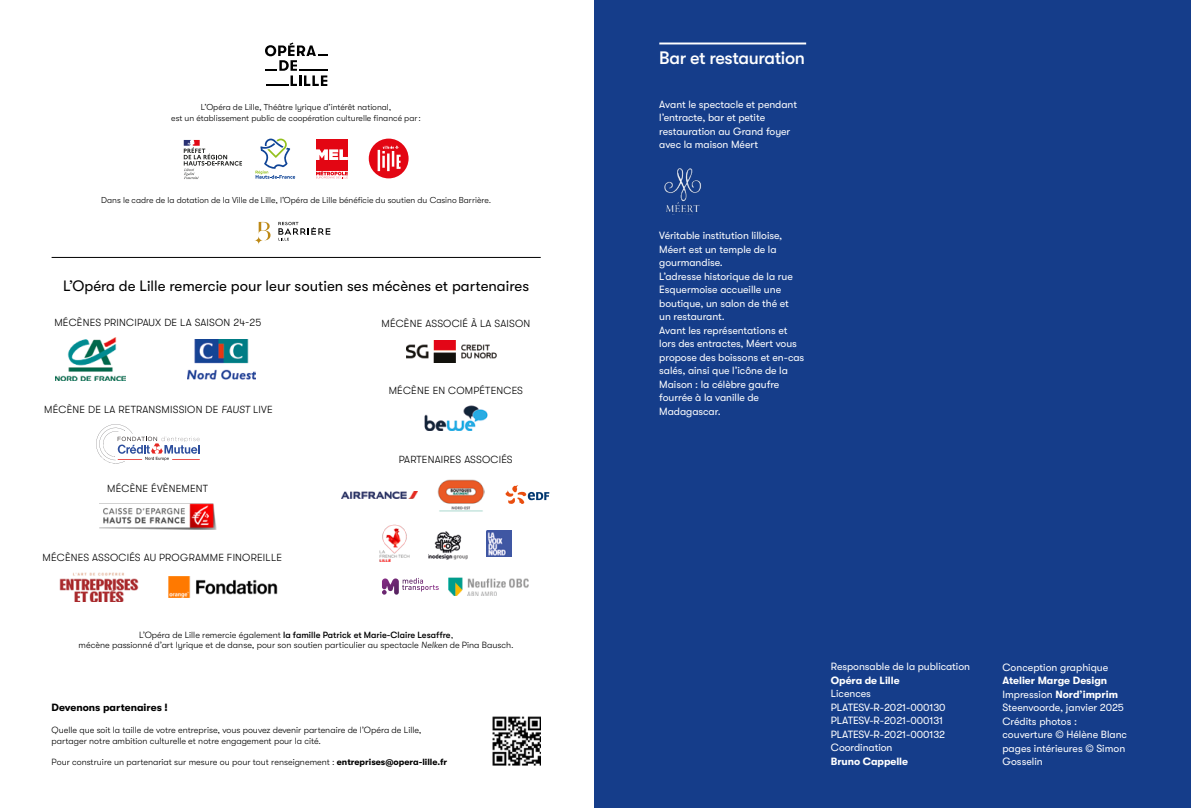
<style>
.page{position:relative;width:1191px;height:808px;background:#fff}
.page>*{position:absolute;margin:0;border:0;box-sizing:border-box;transform-origin:0 0}
.t1{font:500 18px "GT Walsheim";letter-spacing:-.02em;color:#fff}
.t2{font:15px "GT Walsheim";color:#000}
.t3{font:10.5px/13.5px "GT Walsheim";letter-spacing:-.005em;color:#fff}
.t4{font:700 10.5px "GT Walsheim";letter-spacing:-.005em;color:#fff}
.t5{font:700 10.5px "GT Walsheim";color:#000}
.t6{font:300 10.2px "GT Walsheim";letter-spacing:.02em;color:#000}
.t7{font:300 9px/10.8px "GT Walsheim";color:#000;text-align:center}
.t8{font:300 8.55px/10.8px "GT Walsheim";color:#000;text-align:center}
.s1{font-style:italic}
.s2{font-weight:500}
.s3{font-weight:700}
</style>
<div class="page">
<hr style="left:52px;top:257px;width:489px;height:1px;background:#000">
<img style="left:55px;top:338px;width:71px;height:42px">
<img style="left:188px;top:339px;width:68px;height:41px">
<svg style="left:255px;top:236px;width:8px;height:8px"></svg>
<svg style="left:259px;top:222px;width:11px;height:18px"></svg>
<svg style="left:278px;top:222px;width:52px;height:18px"></svg>
<svg style="left:265px;top:43px;width:62px;height:43px"></svg>
<svg style="left:255px;top:139px;width:40px;height:40px"></svg>
<svg style="left:316px;top:171px;width:32px;height:7px"></svg>
<div style="left:316px;top:139px;width:32px;height:31px;background:#e30613"></div>
<svg style="left:316px;top:149px;width:32px;height:11px"></svg>
<svg style="left:184px;top:140px;width:58px;height:39px"></svg>
<svg style="left:369px;top:139px;width:39px;height:39px"></svg>
<img style="left:99px;top:504px;width:117px;height:26px">
<img style="left:424px;top:405px;width:64px;height:26px">
<img style="left:406px;top:340px;width:91px;height:22px">
<svg style="left:96px;top:424px;width:104px;height:39px"></svg>
<img style="left:342px;top:492px;width:76px;height:6px">
<img style="left:437px;top:479px;width:48px;height:32px">
<svg style="left:505px;top:485px;width:44px;height:19px"></svg>
<img style="left:486px;top:531px;width:26px;height:25px">
<img style="left:428px;top:531px;width:39px;height:28px">
<img style="left:379px;top:524px;width:31px;height:38px">
<svg style="left:382px;top:578px;width:57px;height:17px"></svg>
<img style="left:448px;top:577px;width:81px;height:18px">
<img style="left:59px;top:573px;width:80px;height:28px">
<img style="left:168px;top:576px;width:110px;height:22px">
<img style="left:492px;top:717px;width:49px;height:48px">
<div style="left:594px;top:0;width:597px;height:808px;background:#153d8a"></div>
<hr style="left:659px;top:43px;width:147px;height:1px;background:#fff">
<img style="left:664px;top:168px;width:38px;height:45px">
<p class="t8" style="left:171px;top:102px;width:251px">L’Opéra de Lille, Théâtre lyrique d’intérêt national,<br>est un établissement public de coopération culturelle financé par :</p>
<p class="t8" style="left:101px;top:195px;width:391px">Dans le cadre de la dotation de la Ville de Lille, l’Opéra de Lille bénéficie du soutien du Casino Barrière.</p>
<h2 class="t2" style="left:63px;top:277px;width:467px">L’Opéra de Lille remercie pour leur soutien ses mécènes et partenaires</h2>
<p class="t6" style="left:54px;top:317px;width:208px">MÉCÈNES PRINCIPAUX DE LA SAISON 24-25</p>
<p class="t6" style="left:381px;top:318px;width:150px">MÉCÈNE ASSOCIÉ À LA SAISON</p>
<p class="t6" style="left:44px;top:404px;width:230px">MÉCÈNE DE LA RETRANSMISSION DE <span class="s1">FAUST</span> LIVE</p>
<p class="t6" style="left:107px;top:483px;width:102px">MÉCÈNE ÉVÈNEMENT</p>
<p class="t6" style="left:43px;top:552px;width:241px">MÉCÈNES ASSOCIÉS AU PROGRAMME FINOREILLE</p>
<p class="t6" style="left:389px;top:385px;width:136px">MÉCÈNE EN COMPÉTENCES</p>
<p class="t6" style="left:399px;top:454px;width:116px">PARTENAIRES ASSOCIÉS</p>
<p class="t7" style="left:79px;top:629px;width:436px">L’Opéra de Lille remercie également <span class="s2">la famille Patrick et Marie-Claire Lesaffre</span>,<br>mécène passionné d’art lyrique et de danse, pour son soutien particulier au spectacle <span class="s1">Nelken</span> de Pina Bausch.</p>
<p class="t5" style="left:52px;top:702px;width:118px">Devenons partenaires !</p>
<p class="t7" style="left:52px;top:724px;width:371px;text-align:left">Quelle que soit la taille de votre entreprise, vous pouvez devenir partenaire de l’Opéra de Lille, partager notre ambition culturelle et notre engagement pour la cité.</p>
<p class="t7" style="left:52px;top:757px;width:397px">Pour construire un partenariat sur mesure ou pour tout renseignement : <span class="s3">entreprises@opera-lille.fr</span></p>
<h1 class="t1" style="left:659px;top:48px;width:147px">Bar et restauration</h1>
<p class="t3" style="left:659px;top:98px;width:139px">Avant le spectacle et pendant l’entracte, bar et petite restauration au Grand foyer avec la maison Méert</p>
<p class="t3" style="left:659px;top:229px;width:146px">Véritable institution lilloise,<br>Méert est un temple de la gourmandise.<br>L’adresse historique de la rue<br>Esquermoise accueille une boutique, un salon de thé et<br>un restaurant.<br>Avant les représentations et lors des entractes, Méert vous propose des boissons et en-cas salés, ainsi que l’icône de la<br>Maison : la célèbre gaufre fourrée à la vanille de<br>Madagascar.</p>
<p class="t3" style="left:831px;top:660px;width:141px">Responsable de la publication</p>
<p class="t4" style="left:831px;top:674px;width:70px">Opéra de Lille</p>
<p class="t3" style="left:831px;top:687px;width:116px">Licences<br>PLATESV-R-2021-000130<br>PLATESV-R-2021-000131<br>PLATESV-R-2021-000132<br>Coordination</p>
<p class="t4" style="left:831px;top:755px;width:79px">Bruno Cappelle</p>
<p class="t3" style="left:1002px;top:661px;width:107px">Conception graphique</p>
<p class="t3" style="left:1002px;top:674px;width:126px"><span class="s3">Atelier Marge Design<br></span>Impression <span class="s3">Nord’imprim<br></span>Steenvoorde, janvier 2025<br>Crédits photos : couverture © Hélène Blanc pages intérieures © Simon<br>Gosselin</p>
</div>
